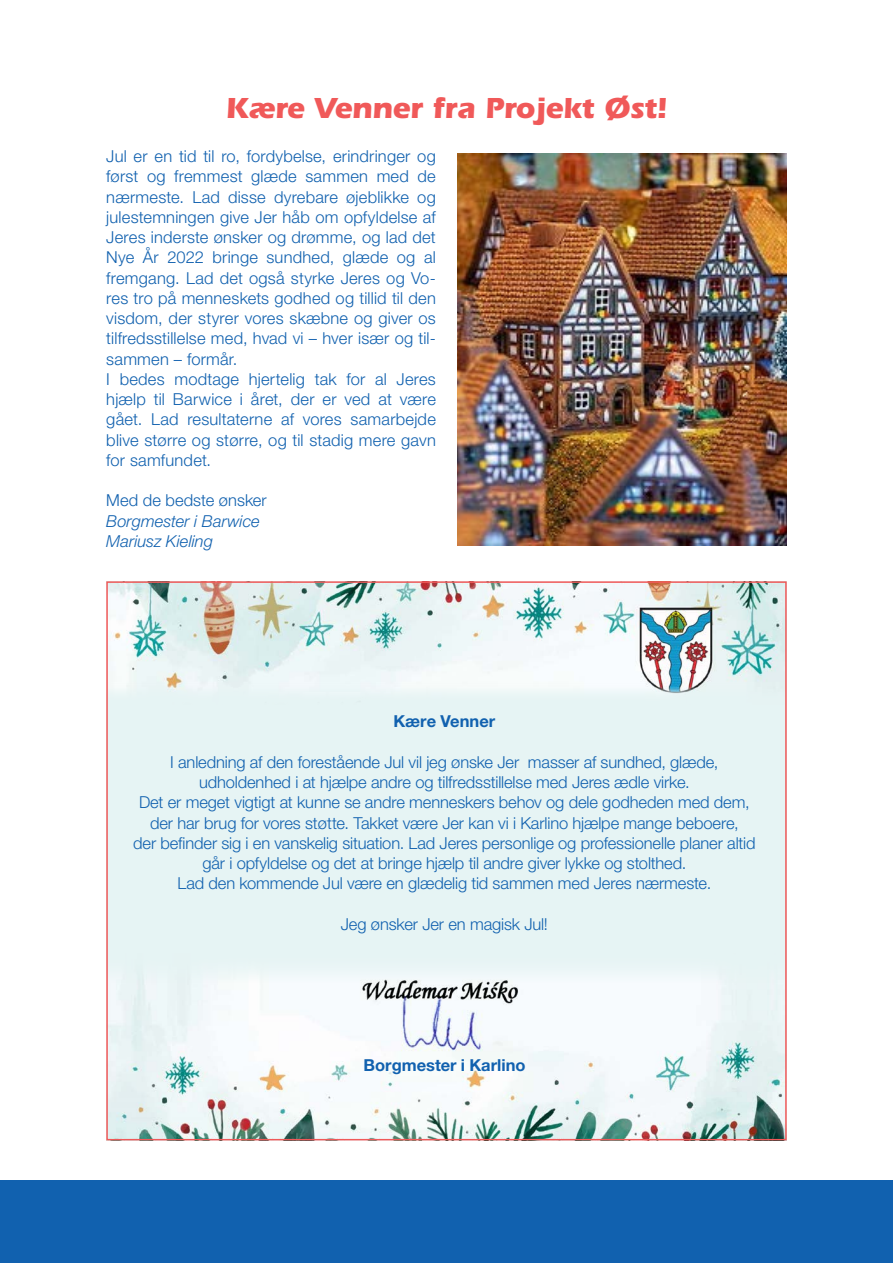
<style>
.page{position:relative;width:893px;height:1263px;background:#fff}
.page>*{position:absolute;margin:0;border:0;box-sizing:border-box;transform-origin:0 0}
.t1{font:700 30px "Itc Eras";letter-spacing:-.01em;color:#f05959}
.t2{font:300 16.5px/20.2px "Helvetica Neue LT Pro";color:#1161af}
.t3{font:italic 300 16.5px/20.2px "Helvetica Neue LT Pro";letter-spacing:.005em;color:#1161af}
.t4{font:700 16.5px "Helvetica Neue LT Pro";color:#1161af}
</style>
<div class="page">
<div style="left:0;top:1180px;width:893px;height:83px;background:#1161af"></div>
<img style="left:457px;top:154px;width:330px;height:392px">
<div style="left:106px;top:581px;width:681px;height:559px;background:#e6f4f4"></div>
<img style="left:109px;top:584px;width:675px;height:109px">
<img style="left:106px;top:973px;width:681px;height:168px">
<h1 class="t1" style="left:226px;top:90px;width:443px">Kære Venner fra Projekt Øst!</h1>
<p class="t2" style="left:106px;top:146px;width:331px">Jul er en tid til ro, fordybelse, erindringer og først og fremmest glæde sammen med de nærmeste. Lad disse dyrebare øjeblikke og julestemningen give Jer håb om opfyldelse af Jeres inderste ønsker og drømme, og lad det Nye År 2022 bringe sundhed, glæde og al fremgang. Lad det også styrke Jeres og Vo&shy;res tro på menneskets godhed og tillid til den visdom, der styrer vores skæbne og giver os tilfredsstillelse med, hvad vi – hver især og til&shy;sammen – formår.<br>I bedes modtage hjertelig tak for al Jeres hjælp til Barwice i året, der er ved at være gået. Lad resultaterne af vores samarbejde blive større og større, og til stadig mere gavn for samfundet.</p>
<p class="t2" style="left:106px;top:490px;width:162px">Med de bedste ønsker</p>
<p class="t3" style="left:106px;top:510px;width:155px">Borgmester i Barwice<br>Mariusz Kieling</p>
<p class="t4" style="left:393px;top:711px;width:103px">Kære Venner</p>
<p class="t2" style="left:133px;top:752px;width:624px;text-align:center">I anledning af den forestående Jul vil jeg ønske Jer masser af sundhed, glæde, udholdenhed i at hjælpe andre og tilfredsstillelse med Jeres ædle virke.<br>Det er meget vigtigt at kunne se andre menneskers behov og dele godheden med dem, der har brug for vores støtte. Takket være Jer kan vi i Karlino hjælpe mange beboere,<br>der befinder sig i en vanskelig situation. Lad Jeres personlige og professionelle planer altid går i opfyldelse og det at bringe hjælp til andre giver lykke og stolthed.<br>Lad den kommende Jul være en glædelig tid sammen med Jeres nærmeste.</p>
<p class="t2" style="left:341px;top:914px;width:209px">Jeg ønsker Jer en magisk Jul!</p>
<p class="t4" style="left:364px;top:1054px;width:164px">Borgmester i Karlino</p>
</div>
